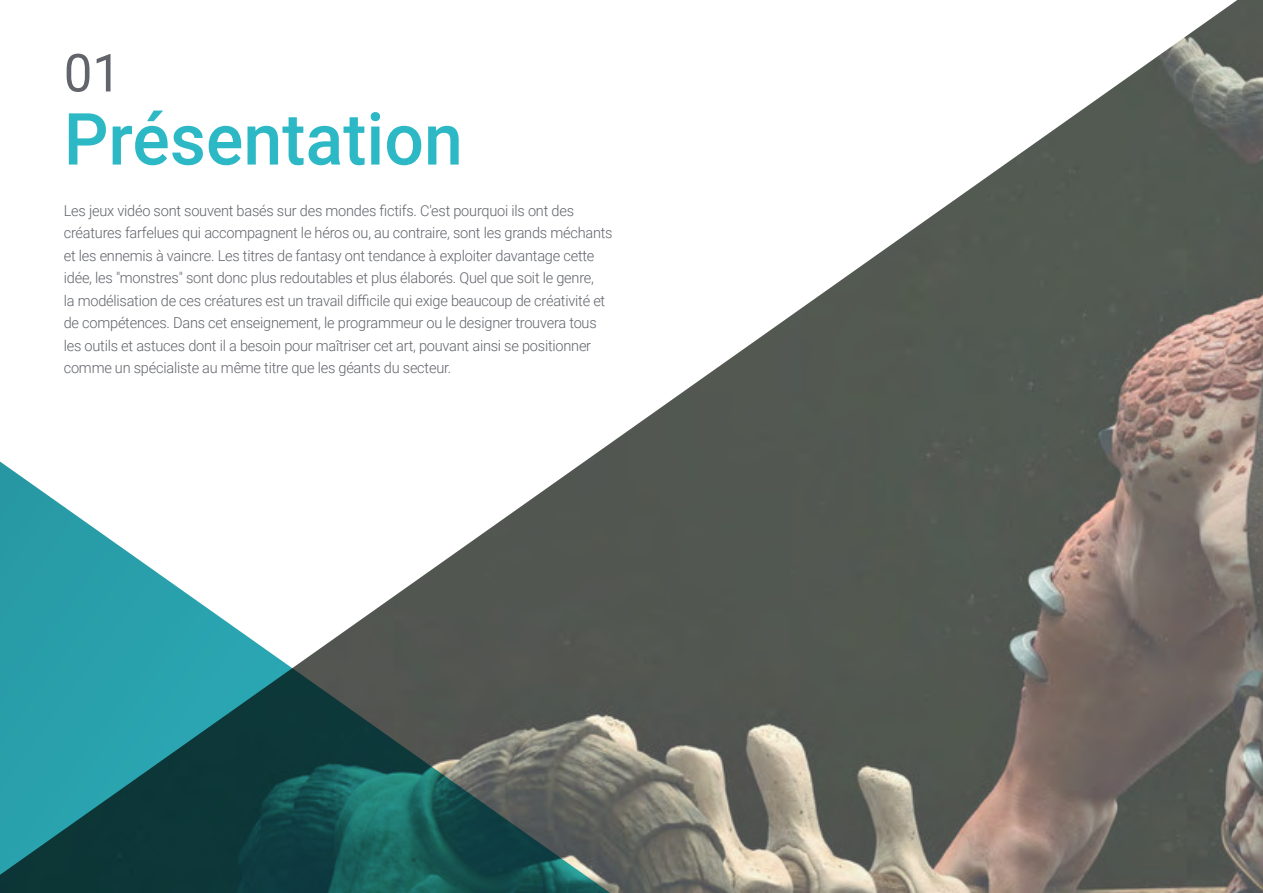
<style>
.page{position:relative;width:1263px;height:893px;background:#fff}
.page>*{position:absolute;margin:0;border:0;box-sizing:border-box;transform-origin:0 0}
.t1{font:500 72px "Roboto";color:#2db8c5}
.t2{font:52.5px "Roboto";color:#61646a}
.t3{font:300 15px/22.5px "Roboto";letter-spacing:-.015em;color:#61646a}
</style>
<div class="page">
<img style="left:606px;top:0;width:657px;height:893px">
<svg style="left:0;top:446px;width:640px;height:447px"></svg>
<h2 class="t2" style="left:64px;top:36px;width:59px">01</h2>
<h1 class="t1" style="left:64px;top:89px;width:401px">Présentation</h1>
<p class="t3" style="left:64px;top:199px;width:550px">Les jeux vidéo sont souvent basés sur des mondes fictifs. C'est pourquoi ils ont des créatures farfelues qui accompagnent le héros ou, au contraire, sont les grands méchants et les ennemis à vaincre. Les titres de fantasy ont tendance à exploiter davantage cette idée, les "monstres" sont donc plus redoutables et plus élaborés. Quel que soit le genre,<br>la modélisation de ces créatures est un travail difficile qui exige beaucoup de créativité et de compétences. Dans cet enseignement, le programmeur ou le designer trouvera tous les outils et astuces dont il a besoin pour maîtriser cet art, pouvant ainsi se positionner comme un spécialiste au même titre que les géants du secteur.</p>
</div>
